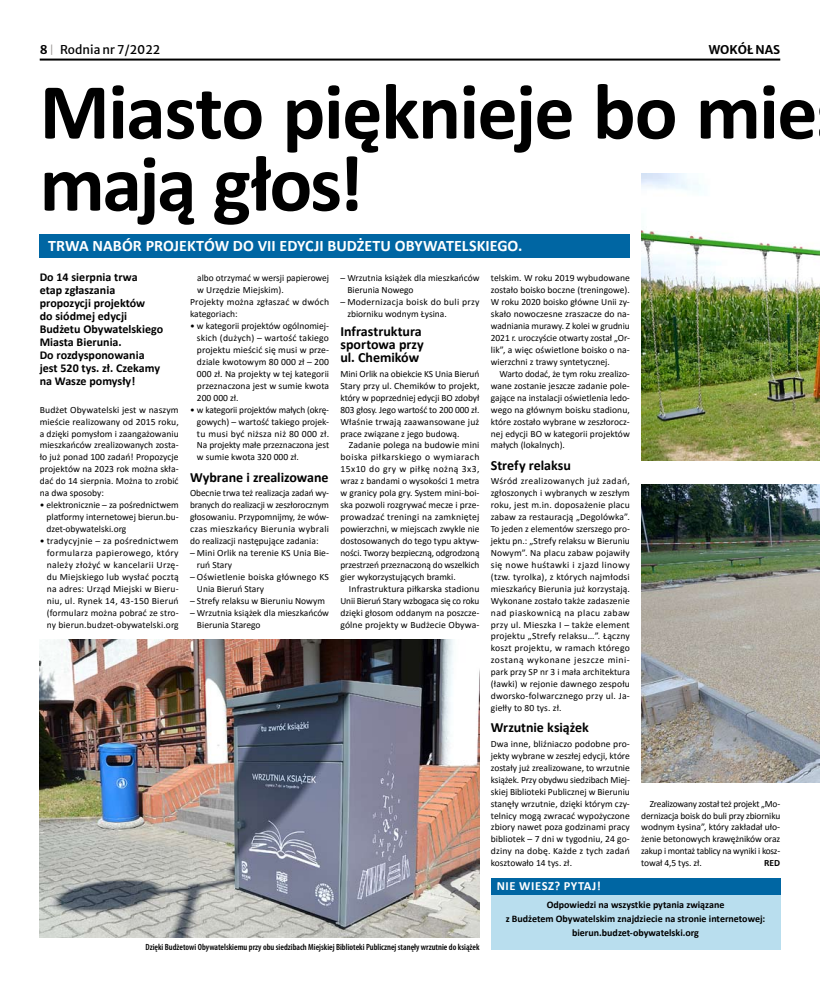
<style>
.page{position:relative;width:820px;height:993px;background:#fff}
.page>*{position:absolute;margin:0;border:0;box-sizing:border-box;transform-origin:0 0}
.t1{font:700 80px/72px "Calibri";letter-spacing:-.02em;color:#000}
.t2{font:700 16px "Calibri";color:#fff}
.t3{font:700 14px/13px "Calibri";letter-spacing:-.005em;color:#000}
.t4{font:700 12.5px "Calibri";color:#fff}
.t5{font:700 12px/13px "Calibri";color:#000}
.t6{font:12px "Merriweather Sans";color:#000}
.t7{font:700 12px "Merriweather Sans";color:#000}
.t8{font:700 10px/14px "Calibri";color:#000;text-align:center}
.t9{font:9.5px/11.9px "Calibri";color:#000;text-align:justify}
.t10{font:9.5px/11.9px "Calibri";letter-spacing:.02em;color:#000}
.t11{font:700 9.5px "Calibri";color:#000}
.t12{font:600 condensed 9px "Myriad Pro";color:#000}
.s1{font-weight:700}
.s2{font-family:"DIN Pro";color:#999694}
</style>
<div class="page">
<hr style="left:40px;top:59px;width:740px;height:2px;background:#000">
<div style="left:40px;top:233px;width:589px;height:24px;background:#0066a3"></div>
<img style="left:40px;top:639px;width:439px;height:298px">
<img style="left:641px;top:174px;width:178px;height:286px">
<img style="left:641px;top:484px;width:178px;height:298px">
<div style="left:490px;top:894px;width:290px;height:55px;background:#b9deee"></div>
<div style="left:490px;top:877px;width:290px;height:17px;background:#0066a3"></div>
<p class="t6" style="left:40px;top:39px;width:122px"><span class="s1">8</span> <span class="s2">|</span> Rodnia nr 7/2022</p>
<p class="t7" style="left:708px;top:39px;width:73px">WOKÓŁ NAS</p>
<h1 class="t1" style="left:40px;top:75px;width:779px">Miasto pięknieje bo mie mają głos!</h1>
<h2 class="t2" style="left:48px;top:234px;width:20px">Trwa</h2>
<h2 class="t2" style="left:93px;top:234px;width:11px">nab</h2>
<h2 class="t2" style="left:122px;top:234px;width:33px">ór proj</h2>
<h2 class="t2" style="left:179px;top:234px;width:255px">ektów do VII edycji Budżetu Obywat</h2>
<h2 class="t2" style="left:454px;top:234px;width:16px">elski</h2>
<h2 class="t2" style="left:489px;top:234px;width:34px">ego.</h2>
<p class="t5" style="left:40px;top:270px;width:125px">Do 14 sierpnia trwa<br>etap zgłaszania propozycji projektów<br>do siódmej edycji<br>Budżetu Obywatelskiego<br>Miasta Bierunia.<br>Do rozdysponowania jest 520 tys. zł. Czekamy na Wasze pomysły!</p>
<p class="t9" style="left:40px;top:403px;width:140px">Budżet Obywatelski jest w naszym mieście realizowany od 2015 roku, a dzięki pomysłom i zaangażowaniu mieszkańców zrealizowanych zosta&shy;ło już ponad 100 zadań! Propozycje projektów na 2023 rok można skła&shy;dać do 14 sierpnia. Można to zrobić na dwa sposoby:</p>
<p class="t9" style="left:47px;top:498px;width:134px;text-indent:-7px">• elektronicznie – za pośrednictwem platformy internetowej bierun.bu&shy;dzet-obywatelski.org</p>
<p class="t9" style="left:47px;top:534px;width:133px;text-indent:-7px">• tradycyjnie – za pośrednictwem formularza papierowego, który należy złożyć w kancelarii Urzę&shy;du Miejskiego lub wysłać pocztą na adres: Urząd Miejski w Bieru&shy;niu, ul. Rynek 14, 43-150 Bieruń (formularz można pobrać ze stro&shy;ny bierun.budzet-obywatelski.org</p>
<p class="t9" style="left:197px;top:272px;width:133px">albo otrzymać w wersji papierowej</p>
<p class="t9" style="left:197px;top:284px;width:88px">w Urzędzie Miejskim).</p>
<p class="t10" style="left:190px;top:296px;width:140px">Projekty można zgłaszać w dwóch</p>
<p class="t9" style="left:190px;top:307px;width:49px">kategoriach:</p>
<p class="t9" style="left:197px;top:319px;width:134px;text-indent:-7px">• w kategorii projektów ogólnomiej&shy;skich (dużych) – wartość takiego projektu mieścić się musi w prze&shy;dziale kwotowym 80 000 zł – 200<br>000 zł. Na projekty w tej kategorii przeznaczona jest w sumie kwota 200 000 zł.</p>
<p class="t9" style="left:197px;top:403px;width:134px;text-indent:-7px">• w kategorii projektów małych (okrę&shy;gowych) – wartość takiego projek&shy;tu musi być niższa niż 80 000 zł.<br>Na projekty małe przeznaczona jest w sumie kwota 320 000 zł.</p>
<h3 class="t3" style="left:190px;top:470px;width:140px">Wybrane i zrealizowane</h3>
<p class="t9" style="left:190px;top:486px;width:140px">Obecnie trwa też realizacja zadań wy&shy;branych do realizacji w zeszłorocznym głosowaniu. Przypomnijmy, że wów&shy;czas mieszkańcy Bierunia wybrali do realizacji następujące zadania:</p>
<p class="t9" style="left:197px;top:546px;width:134px;text-indent:-7px">– Mini Orlik na terenie KS Unia Bie&shy;ruń Stary</p>
<p class="t9" style="left:197px;top:570px;width:133px;text-indent:-7px">– Oświetlenie boiska głównego KS<br>Unia Bieruń Stary</p>
<p class="t9" style="left:190px;top:594px;width:136px">– Strefy relaksu w Bieruniu Nowym</p>
<p class="t9" style="left:197px;top:606px;width:134px;text-indent:-7px">– Wrzutnia książek dla mieszkańców<br>Bierunia Starego</p>
<p class="t9" style="left:347px;top:272px;width:134px;text-indent:-7px">– Wrzutnia książek dla mieszkańców<br>Bierunia Nowego</p>
<p class="t10" style="left:347px;top:296px;width:134px;text-indent:-7px">– Modernizacja boisk do buli przy zbiorniku wodnym Łysina.</p>
<h3 class="t3" style="left:340px;top:324px;width:85px">Infrastruktura sportowa przy ul. Chemików</h3>
<p class="t9" style="left:340px;top:367px;width:140px">Mini Orlik na obiekcie KS Unia Bieruń Stary przy ul. Chemików to projekt, który w poprzedniej edycji BO zdobył 803 głosy. Jego wartość to 200 000 zł.<br>Właśnie trwają zaawansowane już prace związane z jego budową.</p>
<p class="t9" style="left:340px;top:439px;width:140px;text-indent:9px">Zadanie polega na budowie mini boiska piłkarskiego o wymiarach 15x10 do gry w piłkę nożną 3x3, wraz z bandami o wysokości 1 metra w granicy pola gry. System mini-boi&shy;ska pozwoli rozgrywać mecze i prze&shy;prowadzać treningi na zamkniętej powierzchni, w miejscach zwykle nie dostosowanych do tego typu aktyw&shy;ności. Tworzy bezpieczną, odgrodzoną przestrzeń przeznaczoną do wszelkich gier wykorzystujących bramki.</p>
<p class="t9" style="left:340px;top:582px;width:140px;text-indent:9px">Infrastruktura piłkarska stadionu Unii Bieruń Stary wzbogaca się co roku dzięki głosom oddanym na poszcze&shy;gólne projekty w Budżecie Obywa-</p>
<p class="t12" style="left:145px;top:940px;width:335px">Dzięki Budżetowi Obywatelskiemu przy obu siedzibach Miejskiej Biblioteki Publicznej stanęły wrzutnie do książek</p>
<p class="t9" style="left:490px;top:272px;width:140px">telskim. W roku 2019 wybudowane zostało boisko boczne (treningowe).<br>W roku 2020 boisko główne Unii zy&shy;skało nowoczesne zraszacze do na&shy;wadniania murawy. Z kolei w grudniu 2021 r. uroczyście otwarty został „Or&shy;lik”, a więc oświetlone boisko o na&shy;wierzchni z trawy syntetycznej.</p>
<p class="t9" style="left:490px;top:367px;width:140px;text-indent:9px">Warto dodać, że tym roku zrealizo&shy;wane zostanie jeszcze zadanie pole&shy;gające na instalacji oświetlenia ledo&shy;wego na głównym boisku stadionu, które zostało wybrane w zeszłorocz&shy;nej edycji BO w kategorii projektów małych (lokalnych).</p>
<h3 class="t3" style="left:490px;top:458px;width:82px">Strefy relaksu</h3>
<p class="t9" style="left:490px;top:474px;width:140px">Wśród zrealizowanych już zadań, zgłoszonych i wybranych w zeszłym roku, jest m.in. doposażenie placu zabaw za restauracją „Degolówka”.<br>To jeden z elementów szerszego pro&shy;jektu pn.: „Strefy relaksu w Bieruniu Nowym”. Na placu zabaw pojawiły się nowe huśtawki i zjazd linowy (tzw. tyrolka), z których najmłodsi mieszkańcy Bierunia już korzystają.<br>Wykonane zostało także zadaszenie nad piaskownicą na placu zabaw przy ul. Mieszka I – także element projektu „Strefy relaksu…”. Łączny koszt projektu, w ramach którego zostaną wykonane jeszcze mini&shy;park przy SP nr 3 i mała architektura (ławki) w rejonie dawnego zespołu dworsko-folwarcznego przy ul. Ja&shy;giełły to 80 tys. zł.</p>
<h3 class="t3" style="left:490px;top:720px;width:100px">Wrzutnie książek</h3>
<p class="t9" style="left:490px;top:737px;width:140px">Dwa inne, bliźniaczo podobne pro&shy;jekty wybrane w zeszłej edycji, które zostały już zrealizowane, to wrzutnie książek. Przy obydwu siedzibach Miej&shy;skiej Biblioteki Publicznej w Bieruniu stanęły wrzutnie, dzięki którym czy&shy;telnicy mogą zwracać wypożyczone zbiory nawet poza godzinami pracy bibliotek – 7 dni w tygodniu, 24 go&shy;dziny na dobę. Każde z tych zadań kosztowało 14 tys. zł.</p>
<h3 class="t4" style="left:496px;top:877px;width:105px">Nie wi esz? pytaj !</h3>
<p class="t9" style="left:641px;top:797px;width:140px;text-indent:9px">Zrealizowany został też projekt „Mo&shy;dernizacja boisk do buli przy zbiorniku wodnym Łysina”, który zakładał uło&shy;żenie betonowych krawężników oraz zakup i montaż tablicy na wyniki i kosz&shy;tował 4,5 tys. zł.</p>
<p class="t11" style="left:764px;top:856px;width:17px">RED</p>
<p class="t8" style="left:505px;top:897px;width:261px">Odpowiedzi na wszystkie pytania związane<br>z Budżetem Obywatelskim znajdziecie na stronie internetowej: bierun.budzet-obywatelski.org</p>
</div>
